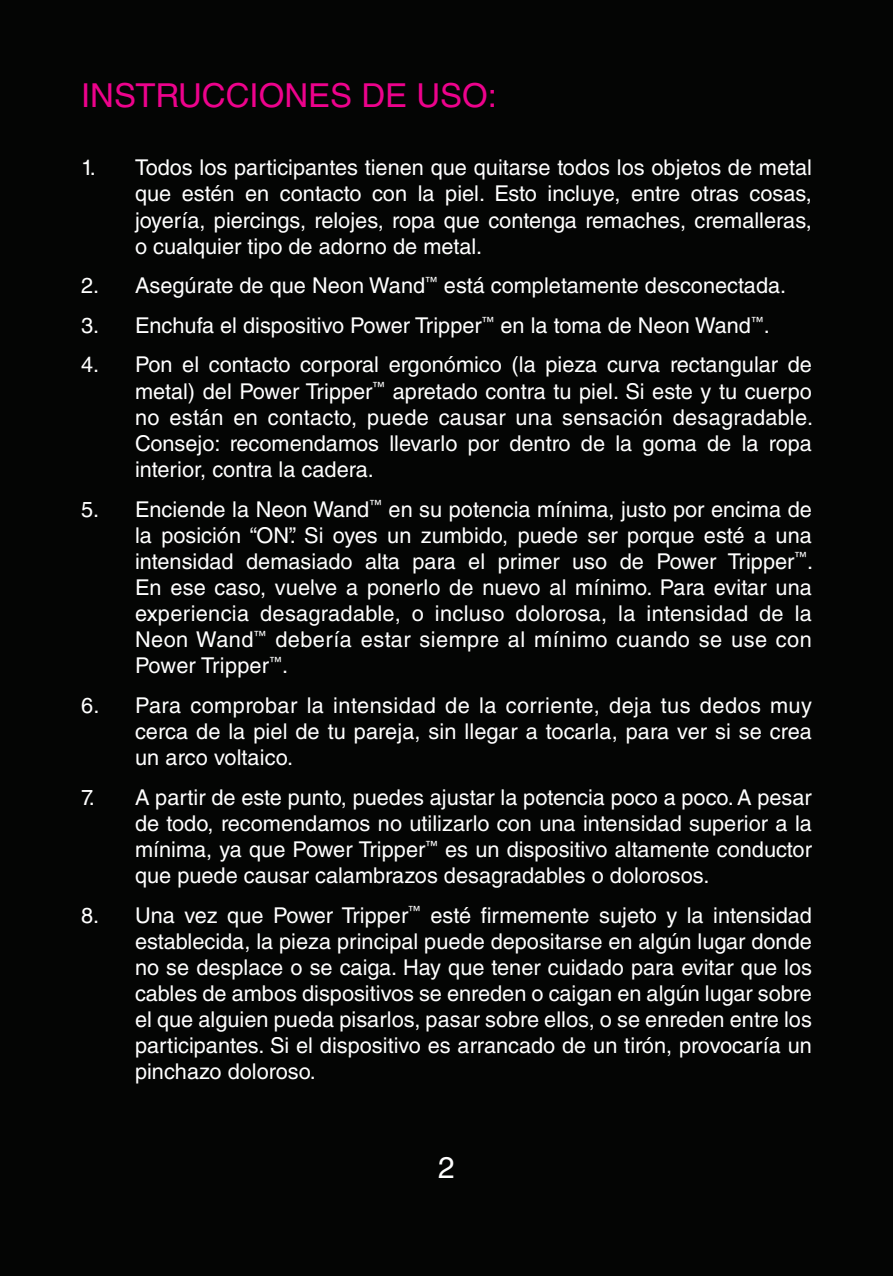
<style>
.page{position:relative;width:893px;height:1276px;background:#040504}
.page>*{position:absolute;margin:0;border:0;box-sizing:border-box;transform-origin:0 0}
.t1{font:33px "Helvetica LT Std";color:#ed028c}
.t2{font:30px "Helvetica LT Std";color:#fff}
.t3{font:21.6px/26.1px "Helvetica LT Std";color:#fff;text-align:justify}
</style>
<div class="page">
<p class="t1" style="left:81px;top:76px;width:418px">INSTRUCCIONES DE USO:</p>
<p class="t3" style="left:135px;top:155px;width:678px;text-indent:-54px">1. Todos los participantes tienen que quitarse todos los objetos de metal que estén en contacto con la piel. Esto incluye, entre otras cosas, joyería, piercings, relojes, ropa que contenga remaches, cremalleras, o cualquier tipo de adorno de metal.</p>
<p class="t3" style="left:81px;top:272px;width:707px">2. Asegúrate de que Neon Wand<sup>™</sup> está completamente desconectada.</p>
<p class="t3" style="left:81px;top:312px;width:690px">3. Enchufa el dispositivo Power Tripper<sup>™</sup> en la toma de Neon Wand<sup>™</sup>.</p>
<p class="t3" style="left:135px;top:352px;width:680px;text-indent:-54px">4. Pon el contacto corporal ergonómico (la pieza curva rectangular de metal) del Power Tripper<sup>™</sup> apretado contra tu piel. Si este y tu cuerpo no están en contacto, puede causar una sensación desagradable.<br>Consejo: recomendamos llevarlo por dentro de la goma de la ropa interior, contra la cadera.</p>
<p class="t3" style="left:135px;top:496px;width:680px;text-indent:-54px">5. Enciende la Neon Wand<sup>™</sup> en su potencia mínima, justo por encima de la posición “ON”. Si oyes un zumbido, puede ser porque esté a una intensidad demasiado alta para el primer uso de Power Tripper<sup>™</sup>.<br>En ese caso, vuelve a ponerlo de nuevo al mínimo. Para evitar una experiencia desagradable, o incluso dolorosa, la intensidad de la Neon Wand<sup>™</sup> debería estar siempre al mínimo cuando se use con Power Tripper<sup>™</sup>.</p>
<p class="t3" style="left:135px;top:692px;width:678px;text-indent:-54px">6. Para comprobar la intensidad de la corriente, deja tus dedos muy cerca de la piel de tu pareja, sin llegar a tocarla, para ver si se crea un arco voltaico.</p>
<p class="t3" style="left:135px;top:784px;width:678px;text-indent:-54px">7. A partir de este punto, puedes ajustar la potencia poco a poco. A pesar de todo, recomendamos no utilizarlo con una intensidad superior a la mínima, ya que Power Tripper<sup>™</sup> es un dispositivo altamente conductor que puede causar calambrazos desagradables o dolorosos.</p>
<p class="t3" style="left:135px;top:902px;width:679px;text-indent:-54px">8. Una vez que Power Tripper<sup>™</sup> esté firmemente sujeto y la intensidad establecida, la pieza principal puede depositarse en algún lugar donde no se desplace o se caiga. Hay que tener cuidado para evitar que los cables de ambos dispositivos se enreden o caigan en algún lugar sobre el que alguien pueda pisarlos, pasar sobre ellos, o se enreden entre los participantes. Si el dispositivo es arrancado de un tirón, provocaría un pinchazo doloroso.</p>
<h2 class="t2" style="left:438px;top:1149px;width:18px">2</h2>
</div>
